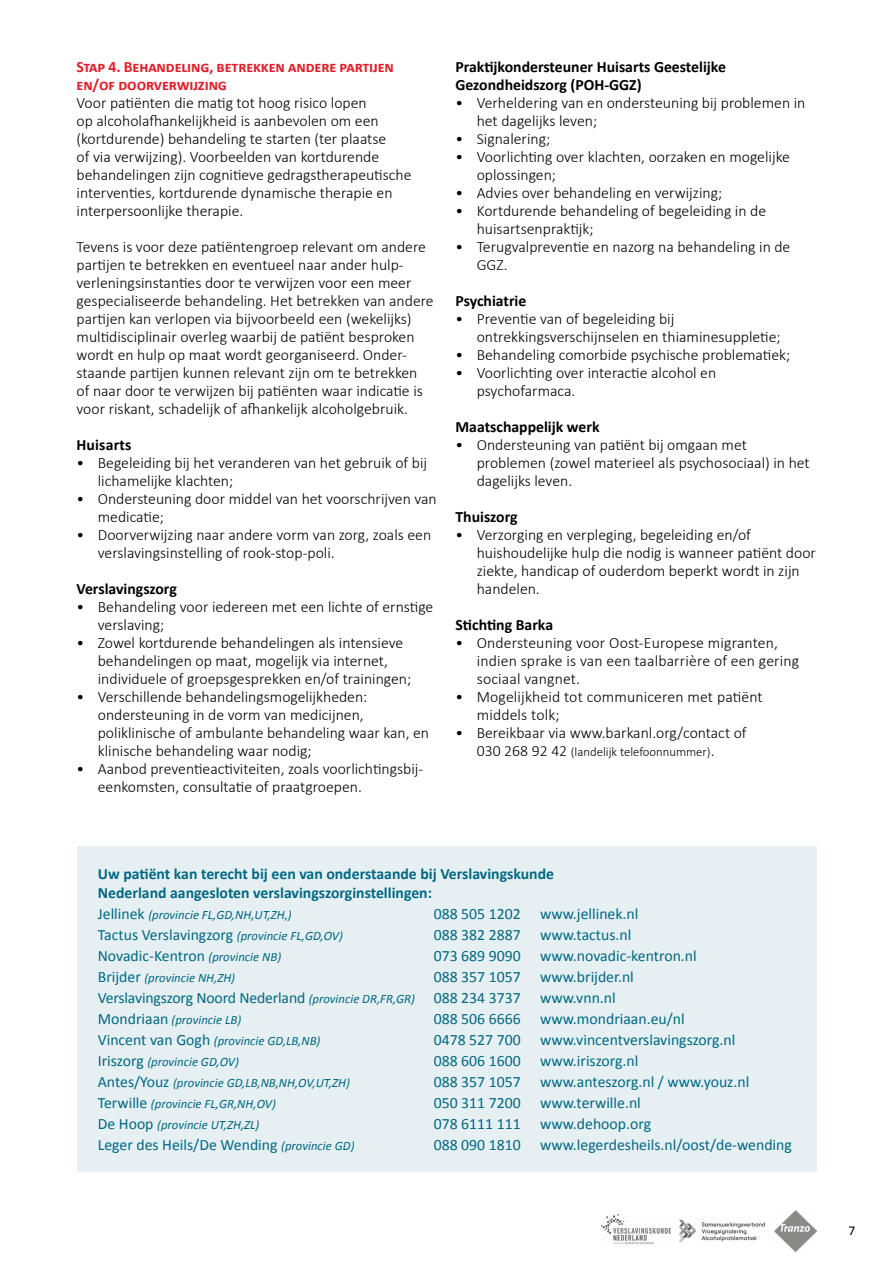
<style>
.page{position:relative;width:893px;height:1263px;background:#fff}
.page>*{position:absolute;margin:0;border:0;box-sizing:border-box;transform-origin:0 0}
.t1{font:300 15.75px/18px "Calibri";color:#000}
.t2{font:15.75px/21px "Calibri";color:#006881}
.t3{font:700 15.75px/18px "Calibri";color:#000}
.t4{font:700 15.75px/18.9px "Calibri";color:#006881}
.t5{font:700 15.75px/18px "Calibri";letter-spacing:-.01em;color:#e31f2b}
.t6{font:13.5px "Calibri";color:#000}
.t7{font:italic 12.75px "Calibri";color:#006881}
.t8{font:300 12.75px "Calibri";color:#000}
.s1{font-size:15.75px}
.s2{font-style:normal;font-size:15.75px}
.s3{font-style:italic;font-size:12.75px}
</style>
<div class="page">
<div style="left:77px;top:846px;width:739px;height:325px;background:#e6f0f3"></div>
<img style="left:601px;top:1215px;width:69px;height:30px">
<img style="left:679px;top:1219px;width:87px;height:23px">
<img style="left:775px;top:1210px;width:41px;height:41px">
<p class="t5" style="left:77px;top:58px;width:319px">Stap 4. Behandeling, betrekken andere partijen en/of doorverwijzing</p>
<p class="t1" style="left:77px;top:93px;width:337px">Voor patiënten die matig tot hoog risico lopen<br>op alcoholafhankelijkheid is aanbevolen om een (kortdurende) behandeling te starten (ter plaatse<br>of via verwijzing). Voorbeelden van kortdurende behandelingen zijn cognitieve gedragstherapeutische interventies, kortdurende dynamische therapie en interpersoonlijke therapie.</p>
<p class="t1" style="left:77px;top:237px;width:359px">Tevens is voor deze patiëntengroep relevant om andere partijen te betrekken en eventueel naar ander hulp&shy;verleningsinstanties door te verwijzen voor een meer gespecialiseerde behandeling. Het betrekken van andere partijen kan verlopen via bijvoorbeeld een (wekelijks) multidisciplinair overleg waarbij de patiënt besproken wordt en hulp op maat wordt georganiseerd. Onder&shy;staande partijen kunnen relevant zijn om te betrekken of naar door te verwijzen bij patiënten waar indicatie is voor riskant, schadelijk of afhankelijk alcoholgebruik.</p>
<p class="t3" style="left:77px;top:436px;width:56px">Huisarts</p>
<p class="t1" style="left:98px;top:453px;width:331px;text-indent:-21px">• Begeleiding bij het veranderen van het gebruik of bij lichamelijke klachten;</p>
<p class="t1" style="left:98px;top:489px;width:340px;text-indent:-21px">• Ondersteuning door middel van het voorschrijven van medicatie;</p>
<p class="t1" style="left:98px;top:525px;width:335px;text-indent:-21px">• Doorverwijzing naar andere vorm van zorg, zoals een verslavingsinstelling of rook-stop-poli.</p>
<p class="t3" style="left:77px;top:580px;width:102px">Verslavingszorg</p>
<p class="t1" style="left:98px;top:597px;width:337px;text-indent:-21px">• Behandeling voor iedereen met een lichte of ernstige verslaving;</p>
<p class="t1" style="left:98px;top:633px;width:315px;text-indent:-21px">• Zowel kortdurende behandelingen als intensieve behandelingen op maat, mogelijk via internet, individuele of groepsgesprekken en/of trainingen;</p>
<p class="t1" style="left:98px;top:687px;width:333px;text-indent:-21px">• Verschillende behandelingsmogelijkheden: ondersteuning in de vorm van medicijnen, poliklinische of ambulante behandeling waar kan, en klinische behandeling waar nodig;</p>
<p class="t1" style="left:98px;top:759px;width:327px;text-indent:-21px">• Aanbod preventieactiviteiten, zoals voorlichtingsbij&shy;eenkomsten, consultatie of praatgroepen.</p>
<p class="t3" style="left:455px;top:58px;width:272px">Praktijkondersteuner Huisarts Geestelijke<br>Gezondheidszorg (POH-GGZ)</p>
<p class="t1" style="left:477px;top:93px;width:330px;text-indent:-21px">• Verheldering van en ondersteuning bij problemen in het dagelijks leven;</p>
<p class="t1" style="left:455px;top:129px;width:96px">• Signalering;</p>
<p class="t1" style="left:477px;top:147px;width:315px;text-indent:-21px">• Voorlichting over klachten, oorzaken en mogelijke oplossingen;</p>
<p class="t1" style="left:455px;top:183px;width:268px">• Advies over behandeling en verwijzing;</p>
<p class="t1" style="left:477px;top:201px;width:291px;text-indent:-21px">• Kortdurende behandeling of begeleiding in de huisartsenpraktijk;</p>
<p class="t1" style="left:477px;top:237px;width:315px;text-indent:-21px">• Terugvalpreventie en nazorg na behandeling in de<br>GGZ.</p>
<p class="t3" style="left:455px;top:292px;width:72px">Psychiatrie</p>
<p class="t1" style="left:477px;top:309px;width:305px;text-indent:-21px">• Preventie van of begeleiding bij ontrekkingsverschijnselen en thiaminesuppletie;</p>
<p class="t1" style="left:455px;top:345px;width:336px">• Behandeling comorbide psychische problematiek;</p>
<p class="t1" style="left:477px;top:363px;width:241px;text-indent:-21px">• Voorlichting over interactie alcohol en psychofarmaca.</p>
<p class="t3" style="left:455px;top:418px;width:146px">Maatschappelijk werk</p>
<p class="t1" style="left:477px;top:435px;width:334px;text-indent:-21px">• Ondersteuning van patiënt bij omgaan met problemen (zowel materieel als psychosociaal) in het dagelijks leven.</p>
<p class="t3" style="left:455px;top:508px;width:64px">Thuiszorg</p>
<p class="t1" style="left:477px;top:525px;width:341px;text-indent:-21px">• Verzorging en verpleging, begeleiding en/of huishoudelijke hulp die nodig is wanneer patiënt door ziekte, handicap of ouderdom beperkt wordt in zijn handelen.</p>
<p class="t3" style="left:455px;top:616px;width:99px">Stichting Barka</p>
<p class="t1" style="left:477px;top:633px;width:324px;text-indent:-21px">• Ondersteuning voor Oost-Europese migranten, indien sprake is van een taalbarrière of een gering sociaal vangnet.</p>
<p class="t1" style="left:477px;top:687px;width:287px;text-indent:-21px">• Mogelijkheid tot communiceren met patiënt middels tolk;</p>
<p class="t1" style="left:455px;top:723px;width:293px">• Bereikbaar via www.barkanl.org/contact of</p>
<p class="t8" style="left:477px;top:744px;width:239px"><span class="s1">030 268 92 42</span> (landelijk telefoonnummer)<span class="s1">.</span></p>
<p class="t4" style="left:98px;top:864px;width:458px">Uw patiënt kan terecht bij een van onderstaande bij Verslavingskunde<br>Nederland aangesloten verslavingszorginstellingen:</p>
<p class="t7" style="left:98px;top:906px;width:195px"><span class="s2">Jellinek</span> (provincie FL,GD,NH,UT,ZH,)</p>
<p class="t2" style="left:434px;top:903px;width:206px">088 505 1202 www.jellinek.nl</p>
<p class="t2" style="left:98px;top:924px;width:247px">Tactus Verslavingzorg <span class="s3">(provincie FL,GD,OV)</span></p>
<p class="t2" style="left:434px;top:924px;width:199px">088 382 2887 www.tactus.nl</p>
<p class="t2" style="left:98px;top:945px;width:185px">Novadic-Kentron <span class="s3">(provincie NB)</span></p>
<p class="t2" style="left:434px;top:945px;width:265px">073 689 9090 www.novadic-kentron.nl</p>
<p class="t7" style="left:98px;top:969px;width:139px"><span class="s2">Brijder</span> (provincie NH,ZH)</p>
<p class="t2" style="left:98px;top:966px;width:538px;text-indent:336px">088 357 1057 www.brijder.nl<br>Verslavingszorg Noord Nederland <span class="s3">(provincie DR,FR,GR)</span> 088 234 3737 www.vnn.nl</p>
<p class="t7" style="left:98px;top:1011px;width:145px"><span class="s2">Mondriaan</span> (provincie LB)</p>
<p class="t2" style="left:434px;top:1008px;width:253px">088 506 6666 www.mondriaan.eu/nl</p>
<p class="t7" style="left:98px;top:1032px;width:224px"><span class="s2">Vincent van Gogh</span> (provincie GD,LB,NB)</p>
<p class="t2" style="left:434px;top:1029px;width:303px">0478 527 700 www.vincentverslavingszorg.nl</p>
<p class="t7" style="left:98px;top:1053px;width:143px"><span class="s2">Iriszorg</span> (provincie GD,OV)</p>
<p class="t2" style="left:434px;top:1050px;width:206px">088 606 1600 www.iriszorg.nl</p>
<p class="t7" style="left:98px;top:1074px;width:254px"><span class="s2">Antes/Youz</span> (provincie GD,LB,NB,NH,OV,UT,ZH)</p>
<p class="t2" style="left:434px;top:1071px;width:317px">088 357 1057 www.anteszorg.nl / www.youz.nl</p>
<p class="t7" style="left:98px;top:1095px;width:180px"><span class="s2">Terwille</span> (provincie FL,GR,NH,OV)</p>
<p class="t2" style="left:434px;top:1092px;width:209px">050 311 7200 www.terwille.nl</p>
<p class="t7" style="left:98px;top:1116px;width:163px"><span class="s2">De Hoop</span> (provincie UT,ZH,ZL)</p>
<p class="t2" style="left:434px;top:1113px;width:219px">078 6111 111 www.dehoop.org</p>
<p class="t2" style="left:98px;top:1134px;width:258px">Leger des Heils/De Wending <span class="s3">(provincie GD)</span></p>
<p class="t2" style="left:434px;top:1134px;width:360px">088 090 1810 www.legerdesheils.nl/oost/de-wending</p>
<p class="t6" style="left:848px;top:1222px;width:8px">7</p>
</div>
